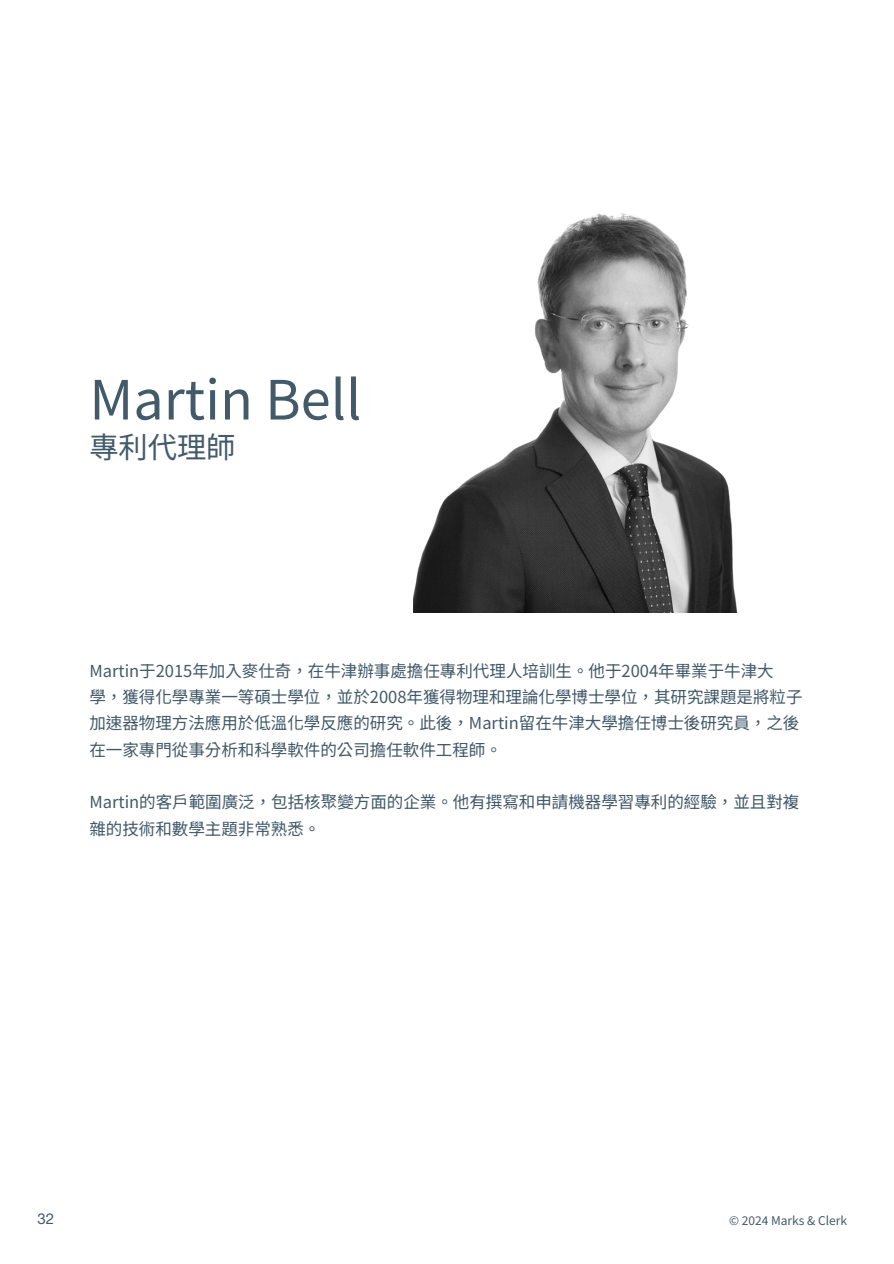
<style>
.page{position:relative;width:894px;height:1264px;background:#fff}
.page>*{position:absolute;margin:0;border:0;box-sizing:border-box;transform-origin:0 0}
.t1{font:54px "Noto Sans TC";color:#435a6a}
.t2{font:29.25px "Noto Sans TC";color:#435a6a}
.t3{font:16.5px/26.2px "Noto Sans TC";color:#435a6a}
.t4{font:15px "Helvetica Neue LT Std";color:#435a6a}
.t5{font:12px "Noto Sans TC";color:#435a6a}
</style>
<div class="page">
<img style="left:413px;top:213px;width:325px;height:399px">
<h3 class="t1" style="left:89px;top:357px;width:273px">Martin Bell</h3>
<h3 class="t2" style="left:89px;top:424px;width:148px">專利代理師</h3>
<h1 class="t3" style="left:89px;top:656px;width:713px">Martin于2015年加入麥仕奇，在牛津辦事處擔任專利代理人培訓生。他于2004年畢業于牛津大<br>學，獲得化學專業一等碩士學位，並於2008年獲得物理和理論化學博士學位，其研究課題是將粒子加速器物理方法應用於低溫化學反應的研究。此後，Martin留在牛津大學擔任博士後研究員，之後在一家專門從事分析和科學軟件的公司擔任軟件工程師。</h1>
<h2 class="t3" style="left:89px;top:788px;width:711px">Martin的客戶範圍廣泛，包括核聚變方面的企業。他有撰寫和申請機器學習專利的經驗，並且對複雜的技術和數學主題非常熟悉。</h2>
<p class="t4" style="left:37px;top:1213px;width:18px">32</p>
<p class="t5" style="left:728px;top:1210px;width:119px">© 2024 Marks &amp; Clerk</p>
</div>
